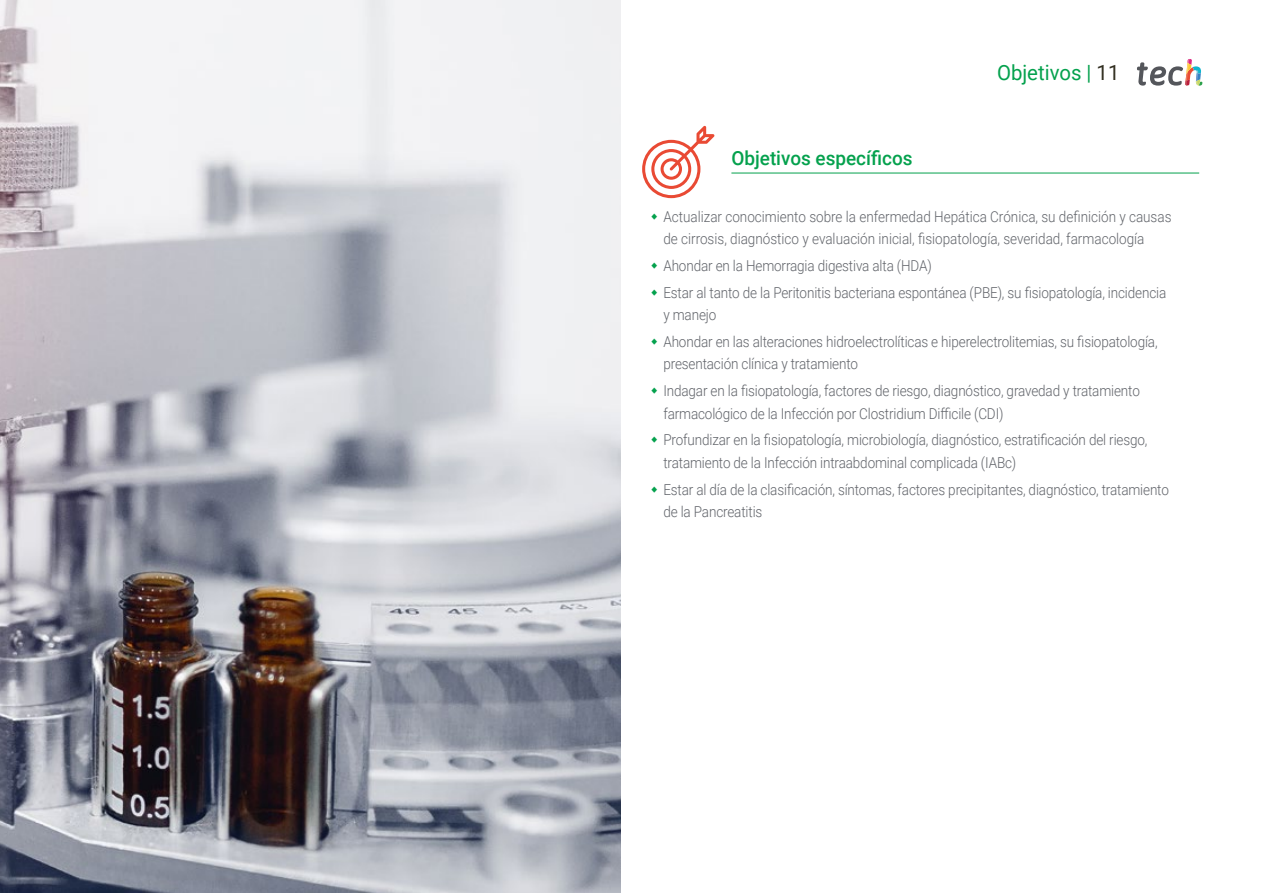
<style>
.page{position:relative;width:1263px;height:893px;background:#fff}
.page>*{position:absolute;margin:0;border:0;box-sizing:border-box;transform-origin:0 0}
.t1{font:21px "Roboto";color:#04a14d}
.t2{font:500 19.5px "Roboto";color:#04a14d}
.t3{font:300 15px/26.7px "Roboto";letter-spacing:-.01em;color:#61646a;scale:.9 1}
.s1{color:#312e20}
</style>
<div class="page">
<svg style="left:642px;top:126px;width:72px;height:72px"></svg>
<hr style="left:731px;top:173px;width:468px;height:1px;background:#04a14d">
<img style="left:0;top:0;width:621px;height:893px">
<svg style="left:1137px;top:59px;width:65px;height:27px"></svg>
<h2 class="t2" style="left:731px;top:144px;width:183px">Objetivos específicos</h2>
<h1 class="t1" style="left:997px;top:57px;width:124px">Objetivos | <span class="s1">11</span></h1>
<p class="t3" style="left:663px;top:204px;width:566px;line-height:22.5px">Actualizar conocimiento sobre la enfermedad Hepática Crónica, su definición y causas de cirrosis, diagnóstico y evaluación inicial, fisiopatología, severidad, farmacología</p>
<p class="t3" style="left:663px;top:252px;width:560px">Ahondar en la Hemorragia digestiva alta (HDA)<br>Estar al tanto de la Peritonitis bacteriana espontánea (PBE), su fisiopatología, incidencia</p>
<p class="t3" style="left:663px;top:301px;width:551px">y manejo<br>Ahondar en las alteraciones hidroelectrolíticas e hiperelectrolitemias, su fisiopatología,</p>
<p class="t3" style="left:663px;top:350px;width:531px">presentación clínica y tratamiento<br>Indagar en la fisiopatología, factores de riesgo, diagnóstico, gravedad y tratamiento</p>
<p class="t3" style="left:663px;top:399px;width:539px">farmacológico de la Infección por Clostridium Difficile (CDI)<br>Profundizar en la fisiopatología, microbiología, diagnóstico, estratificación del riesgo,</p>
<p class="t3" style="left:663px;top:449px;width:563px">tratamiento de la Infección intraabdominal complicada (IABc)<br>Estar al día de la clasificación, síntomas, factores precipitantes, diagnóstico, tratamiento</p>
<p class="t3" style="left:663px;top:498px;width:112px">de la Pancreatitis</p>
</div>
